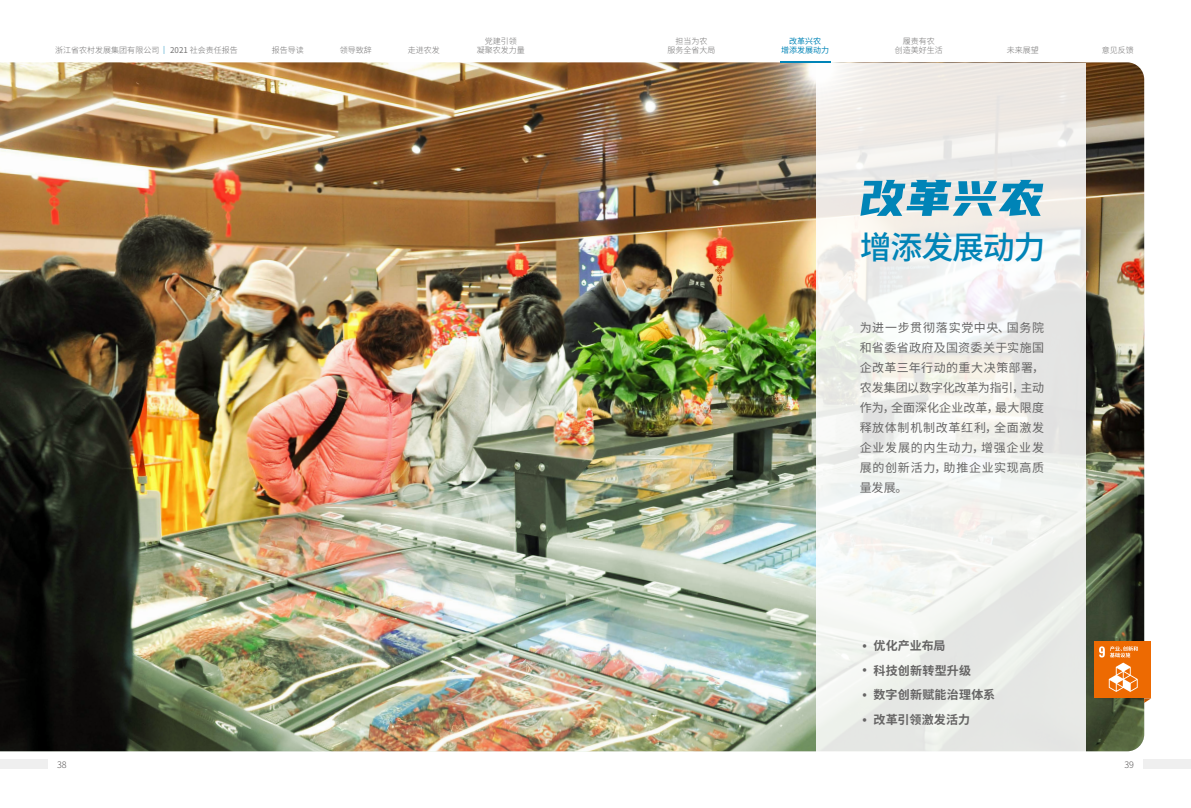
<style>
.page{position:relative;width:1191px;height:808px;background:#fff}
.page>*{position:absolute;margin:0;border:0;box-sizing:border-box;transform-origin:0 0}
.t1{font:50px "You She Biao Ti Hei";color:#0084b7}
.t2{font:500 32px "Source Han Sans CN";letter-spacing:-.04em;color:#0084b7}
.t3{font:12px/20px "Source Han Sans CN";letter-spacing:.055em;color:#656464;text-align:justify}
.t4{font:700 12px/24.5px "Source Han Sans CN";letter-spacing:.02em;color:#656464}
.t5{font:300 9px "Source Han Sans CN";color:#595757}
.t6{font:300 8px/9.6px "Source Han Sans CN";color:#727171;text-align:center}
.t7{font:8px/9.6px "Source Han Sans CN";color:#0084b7;text-align:center}
.s1{font-weight:700;color:#0084b7}
.s2{font-weight:400}
.s3{font-weight:800;font-size:16px}
</style>
<div class="page">
<div style="left:0;top:760px;width:48px;height:9px;background:#efefef"></div>
<div style="left:1142px;top:760px;width:49px;height:9px;background:#efefef"></div>
<img style="left:0;top:62px;width:1144px;height:689px">
<svg style="left:1144px;top:698px;width:7px;height:5px"></svg>
<div style="left:1094px;top:642px;width:57px;height:56px;background:#ed6a02"></div>
<svg style="left:1099px;top:646px;width:38px;height:11px"></svg>
<svg style="left:1108px;top:663px;width:29px;height:29px"></svg>
<svg style="left:816px;top:63px;width:269px;height:688px"></svg>
<hr style="left:780px;top:61px;width:50px;height:1px;background:#0084b7">
<p class="t6" style="left:272px;top:46px;width:33px">报告导读</p>
<p class="t6" style="left:340px;top:46px;width:33px">领导致辞</p>
<p class="t6" style="left:408px;top:46px;width:33px">走进农发</p>
<p class="t6" style="left:477px;top:36px;width:49px">党建引领<br>凝聚农发力量</p>
<p class="t6" style="left:667px;top:36px;width:49px">担当为农<br>服务全省大局</p>
<p class="t7" style="left:781px;top:36px;width:49px">改革兴农<br>增添发展动力</p>
<p class="t6" style="left:903px;top:36px;width:33px">履责有农</p>
<p class="t6" style="left:55px;top:46px;width:184px">浙江省农村发展集团有限公司<span class="s1">｜</span> <span class="s2">2021</span> 社会责任报告</p>
<p class="t6" style="left:895px;top:46px;width:49px">创造美好生活</p>
<p class="t6" style="left:1007px;top:46px;width:33px">未来展望</p>
<p class="t6" style="left:1101px;top:46px;width:33px">意见反馈</p>
<h1 class="t1" style="left:860px;top:167px;width:185px">改革兴农</h1>
<h2 class="t2" style="left:860px;top:229px;width:187px">增添发展动力</h2>
<p class="t3" style="left:859px;top:318px;width:186px">为进一步贯彻落实党中央、国务院和省委省政府及国资委关于实施国企改革三年行动的重大决策部署，农发集团以数字化改革为指引，主动作为，全面深化企业改革，最大限度释放体制机制改革红利，全面激发企业发展的内生动力，增强企业发展的创新活力，助推企业实现高质量发展。</p>
<p class="t4" style="left:859px;top:634px;width:137px"><span class="s3">·</span> 优化产业布局<br><span class="s3">·</span> 科技创新转型升级<br><span class="s3">·</span> 数字创新赋能治理体系<span class="s3">·</span> 改革引领激发活力</p>
<p class="t5" style="left:57px;top:759px;width:11px">38</p>
<p class="t5" style="left:1124px;top:759px;width:11px">39</p>
</div>
